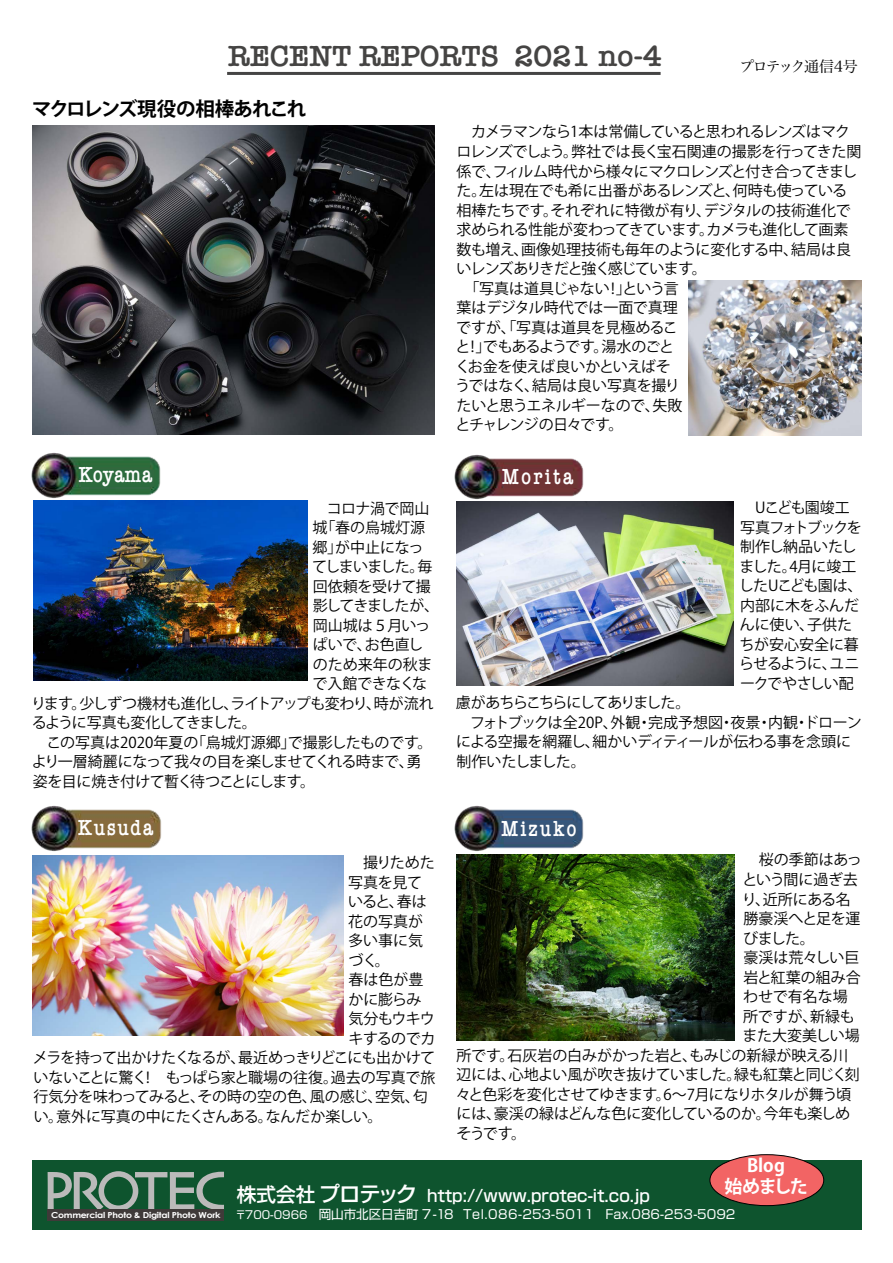
<style>
.page{position:relative;width:893px;height:1263px;background:#fff}
.page>*{position:absolute;margin:0;border:0;box-sizing:border-box;transform-origin:0 0}
.t1{font:600 30px "American Typewriter";color:#454443}
.t2{font:600 22.5px "American Typewriter";letter-spacing:.11em;color:#fff;scale:.8 1}
.t3{font:500 21.45px "Shin Go Pro";letter-spacing:-.105em;color:#fff}
.t4{font:700 19.5px "Koz Go Pr 6 N";letter-spacing:-.065em;color:#000}
.t5{font:700 18px/21.6px "Koz Go Pr 6 N";letter-spacing:-.02em;color:#fff;text-align:center}
.t6{font:500 16.65px "Shin Go Pro";color:#fff}
.t7{font:15px/19.5px "Koz Go Pr 6 N";letter-spacing:-.03em;color:#000}
.t8{font:15px "Koz Go Pr 6 N";letter-spacing:-.01em;color:#000}
.t9{font:15px "Koz Go Pr 6 N";color:#000}
.t10{font:15px "Koz Go Pr 6 N";letter-spacing:-.05em;color:#000}
.t11{font:15px "Koz Go Pr 6 N";letter-spacing:-.055em;color:#000}
.t12{font:15px "Koz Go Pr 6 N";letter-spacing:-.005em;color:#000}
.t13{font:15px "Koz Go Pr 6 N";letter-spacing:-.08em;color:#000}
.t14{font:15px "Hira Min Pro W3";letter-spacing:-.085em;color:#000}
.t15{font:15px "Koz Go Pr 6 N";letter-spacing:-.07em;color:#000}
.t16{font:12.45px "Shin Go Pro";color:#fff}
.t17{font:700 8.25px "Century Gothic";letter-spacing:-.025em;color:#fff;scale:1.13 1}
.s1{font-size:19.65px}
.s2{font-size:11.1px}
</style>
<div class="page">
<div style="left:32px;top:1160px;width:829px;height:69px;background:#0e542e"></div>
<svg style="left:48px;top:1171px;width:176px;height:38px"></svg>
<div style="left:48px;top:1209px;width:176px;height:11px;background:#3f3a39"></div>
<img style="left:31px;top:452px;width:130px;height:46px">
<img style="left:454px;top:454px;width:130px;height:45px">
<img style="left:31px;top:806px;width:131px;height:45px">
<img style="left:454px;top:806px;width:130px;height:45px">
<hr style="left:227px;top:72px;width:434px;height:3px;background:#454444">
<div style="left:710px;top:1155px;width:114px;height:50px;background:#f26464;border-radius:50%"></div>
<div style="left:709px;top:1154px;width:115px;height:52px;border:1px solid #000;border-radius:50%"></div>
<img style="left:33px;top:126px;width:402px;height:308px">
<img style="left:689px;top:280px;width:173px;height:155px">
<img style="left:33px;top:501px;width:274px;height:180px">
<img style="left:457px;top:501px;width:276px;height:184px">
<img style="left:457px;top:854px;width:277px;height:186px">
<img style="left:33px;top:855px;width:311px;height:180px">
<h1 class="t1" style="left:228px;top:34px;width:435px">RECENT REPORTS 2021 no-4</h1>
<h3 class="t4" style="left:32px;top:98px;width:275px">マクロレンズ現役の相棒あれこれ</h3>
<p class="t14" style="left:739px;top:54px;width:120px">プロテック通信4号</p>
<p class="t7" style="left:455px;top:123px;width:408px">　カメラマンなら1本は常備していると思われるレンズはマクロレンズでしょう。弊社では長く宝石関連の撮影を行ってきた関係で、フィルム時代から様々にマクロレンズと付き合ってきました。左は現在でも希に出番があるレンズと、何時も使っている相棒たちです。それぞれに特徴が有り、デジタルの技術進化で求められる性能が変わってきています。カメラも進化して画素数も増え、画像処理技術も毎年のように変化する中、結局は良いレンズありきだと強く感じています。<br>　「写真は道具じゃない！」という言<br>葉はデジタル時代では一面で真理<br>ですが、「写真は道具を見極めるこ<br>と！」でもあるようです。湯水のごと<br>くお金を使えば良いかといえばそ<br>うではなく、結局は良い写真を撮り<br>たいと思うエネルギーなので、失敗<br>とチャレンジの日々です。</p>
<h2 class="t2" style="left:79px;top:457px;width:93px">Koyama</h2>
<h2 class="t2" style="left:502px;top:459px;width:91px">Morita</h2>
<p class="t7" style="left:312px;top:499px;width:119px">　コロナ渦で岡山</p>
<p class="t7" style="left:313px;top:518px;width:114px">城「春の烏城灯源</p>
<p class="t7" style="left:313px;top:538px;width:112px">郷」が中止になっ</p>
<p class="t15" style="left:312px;top:558px;width:122px">てしまいました。毎</p>
<p class="t7" style="left:313px;top:577px;width:120px">回依頼を受けて撮</p>
<p class="t13" style="left:313px;top:597px;width:128px">影してきましたが、</p>
<p class="t9" style="left:313px;top:617px;width:119px">岡山城は５月いっ</p>
<p class="t7" style="left:313px;top:635px;width:112px">ぱいで、お色直し</p>
<p class="t9" style="left:313px;top:656px;width:121px">のため来年の秋ま</p>
<p class="t7" style="left:313px;top:674px;width:116px">で入館できなくな</p>
<p class="t10" style="left:31px;top:695px;width:404px">ります。少しずつ機材も進化し、ライトアップも変わり、時が流れ</p>
<p class="t13" style="left:32px;top:714px;width:227px">るように写真も変化してきました。</p>
<p class="t9" style="left:33px;top:734px;width:401px">　この写真は2020年夏の「烏城灯源郷」で撮影したものです。</p>
<p class="t10" style="left:32px;top:753px;width:391px">より一層綺麗になって我々の目を楽しませてくれる時まで、勇</p>
<p class="t7" style="left:33px;top:772px;width:284px">姿を目に焼き付けて暫く待つことにします。</p>
<p class="t7" style="left:739px;top:498px;width:125px">　Uこども園竣工写真フォトブックを制作し納品いたしました。4月に竣工したUこども園は、内部に木をふんだんに使い、子供たちが安心安全に暮らせるように、ユニークでやさしい配</p>
<p class="t7" style="left:456px;top:693px;width:408px">慮があちらこちらにしてありました。<br>　フォトブックは全20P、外観・完成予想図・夜景・内観・ドローンによる空撮を網羅し、細かいディティールが伝わる事を念頭に制作いたしました。</p>
<h2 class="t2" style="left:78px;top:811px;width:95px">Kusuda</h2>
<h2 class="t2" style="left:501px;top:811px;width:95px">Mizuko</h2>
<p class="t7" style="left:348px;top:853px;width:88px">　撮りためた</p>
<p class="t7" style="left:348px;top:873px;width:75px">写真を見て</p>
<p class="t7" style="left:348px;top:892px;width:80px">いると、春は</p>
<p class="t7" style="left:348px;top:912px;width:76px">花の写真が</p>
<p class="t7" style="left:348px;top:931px;width:76px">多い事に気</p>
<p class="t7" style="left:348px;top:951px;width:43px">づく。</p>
<p class="t7" style="left:348px;top:970px;width:76px">春は色が豊</p>
<p class="t7" style="left:348px;top:990px;width:74px">かに膨らみ</p>
<p class="t7" style="left:348px;top:1009px;width:88px">気分もウキウ</p>
<p class="t7" style="left:348px;top:1029px;width:89px">キするのでカ</p>
<p class="t11" style="left:33px;top:1049px;width:404px">メラを持って出かけたくなるが、最近めっきりどこにも出かけて</p>
<p class="t8" style="left:33px;top:1069px;width:403px">いないことに驚く！　もっぱら家と職場の往復。過去の写真で旅</p>
<p class="t12" style="left:34px;top:1088px;width:396px">行気分を味わってみると、その時の空の色、風の感じ、空気、匂</p>
<p class="t8" style="left:34px;top:1108px;width:358px">い。意外に写真の中にたくさんある。なんだか楽しい。　</p>
<p class="t9" style="left:744px;top:851px;width:120px">　桜の季節はあっ</p>
<p class="t7" style="left:742px;top:870px;width:117px">という間に過ぎ去</p>
<p class="t7" style="left:742px;top:889px;width:110px">り、近所にある名</p>
<p class="t7" style="left:743px;top:909px;width:118px">勝豪渓へと足を運</p>
<p class="t7" style="left:743px;top:928px;width:73px">びました。</p>
<p class="t9" style="left:743px;top:949px;width:117px">豪渓は荒々しい巨</p>
<p class="t9" style="left:743px;top:968px;width:119px">岩と紅葉の組み合</p>
<p class="t9" style="left:743px;top:988px;width:106px">わせで有名な場</p>
<p class="t7" style="left:743px;top:1006px;width:113px">所ですが、新緑も</p>
<p class="t9" style="left:743px;top:1027px;width:119px">また大変美しい場</p>
<p class="t8" style="left:457px;top:1046px;width:393px">所です。石灰岩の白みがかった岩と、もみじの新緑が映える川</p>
<p class="t7" style="left:457px;top:1065px;width:405px">辺には、心地よい風が吹き抜けていました。緑も紅葉と同じく刻</p>
<p class="t7" style="left:456px;top:1084px;width:397px">々と色彩を変化させてゆきます。6～7月になりホタルが舞う頃</p>
<p class="t8" style="left:457px;top:1105px;width:395px">には、豪渓の緑はどんな色に変化しているのか。今年も楽しめ</p>
<p class="t7" style="left:456px;top:1123px;width:79px">そうです。　</p>
<p class="t17" style="left:51px;top:1209px;width:152px">Commercial Photo &amp; Digital Photo Work</p>
<p class="t5" style="left:724px;top:1155px;width:85px">Blog<br>始めました</p>
<h3 class="t3" style="left:237px;top:1177px;width:182px"><span class="s1">株式会社</span>プロテック</h3>
<p class="t16" style="left:235px;top:1204px;width:502px"><span class="s2">〒700-0966　</span>岡山市北区日吉町 7-18 Tel.086-253-5011 Fax.086-253-5092</p>
<p class="t6" style="left:427px;top:1182px;width:224px">http://www.protec-it.co.jp</p>
</div>
